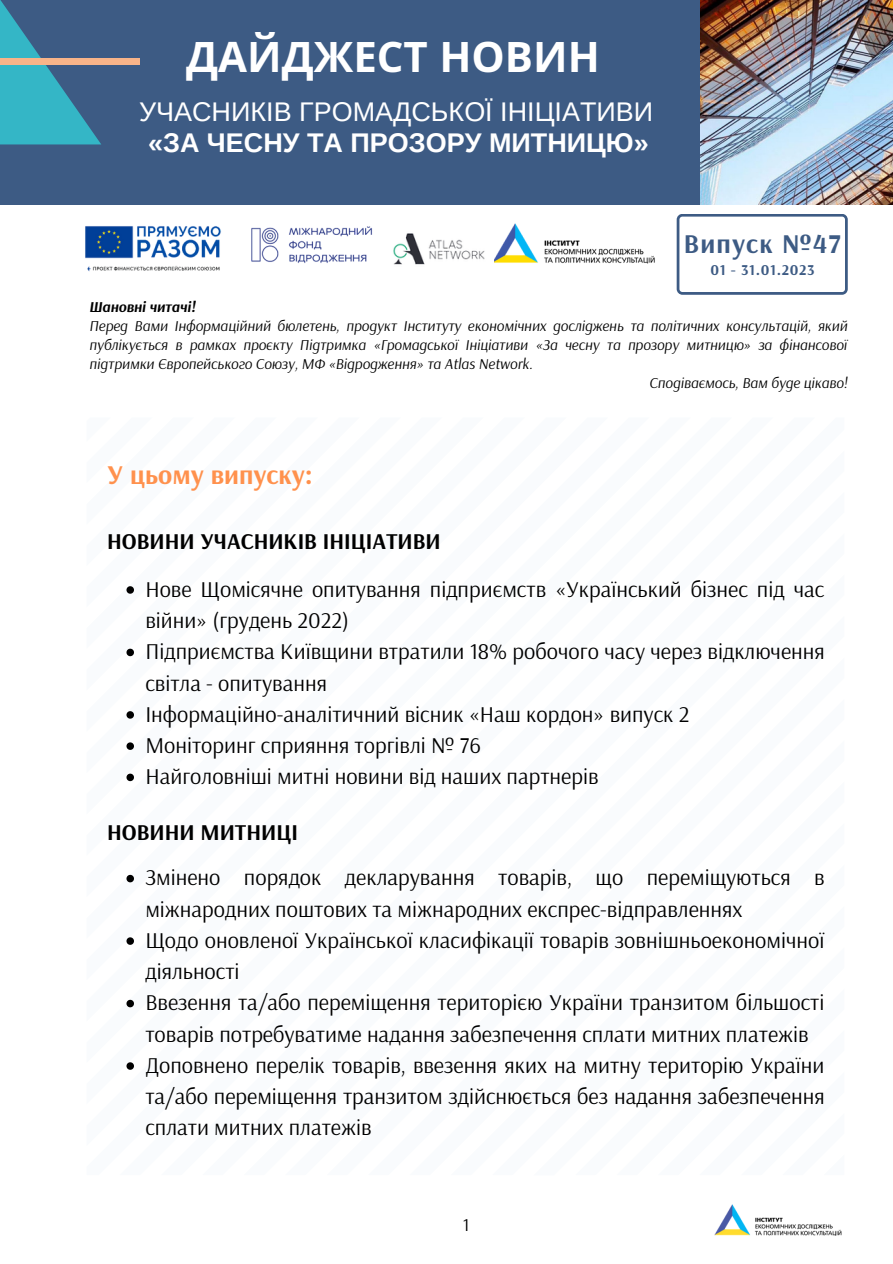
<style>
.page{position:relative;width:893px;height:1264px;background:#fff}
.page>*{position:absolute;margin:0;border:0;box-sizing:border-box;transform-origin:0 0}
.t1{font:700 42px "Noto Sans";color:#fff}
.t2{font:27px "Arimo";color:#fff}
.t3{font:700 27px "Arimo";color:#fff}
.t4{font:700 27px "Arsenal";color:#ff914d}
.t5{font:700 27px "Arsenal";letter-spacing:.045em;color:#3d5b84}
.t6{font:22.5px/31.2px "Arsenal";color:#000}
.t7{font:700 22.5px "Arsenal";color:#000}
.t8{font:18px "Arsenal";color:#000}
.t9{font:italic 15px "Arsenal";color:#000}
.t10{font:italic 700 15px "Arsenal";color:#000}
.t11{font:700 15px "Arsenal";letter-spacing:.045em;color:#3d5b84}
</style>
<div class="page">
<div style="left:0;top:0;width:892px;height:204px;background:#3d5b84"></div>
<svg style="left:0;top:0;width:101px;height:144px;fill:#34afc1"></svg>
<div style="left:0;top:58px;width:140px;height:7px;background:#f8b489"></div>
<img style="left:700px;top:0;width:192px;height:205px">
<img style="left:85px;top:223px;width:570px;height:49px">
<svg style="left:676px;top:214px;width:171px;height:81px"></svg>
<img style="left:714px;top:1204px;width:128px;height:32px">
<img style="left:385px;top:223px;width:109px;height:46px">
<svg style="left:126px;top:586px;width:8px;height:7px"></svg>
<svg style="left:126px;top:648px;width:8px;height:8px"></svg>
<svg style="left:126px;top:711px;width:8px;height:7px"></svg>
<svg style="left:126px;top:742px;width:8px;height:8px"></svg>
<svg style="left:126px;top:773px;width:8px;height:8px"></svg>
<svg style="left:126px;top:874px;width:8px;height:8px"></svg>
<svg style="left:126px;top:937px;width:8px;height:7px"></svg>
<svg style="left:126px;top:999px;width:8px;height:8px"></svg>
<svg style="left:126px;top:1062px;width:8px;height:7px"></svg>
<h1 class="t1" style="left:186px;top:27px;width:415px">ДАЙДЖЕСТ НОВИН</h1>
<p class="t2" style="left:139px;top:96px;width:515px">УЧАСНИКІВ ГРОМАДСЬКОЇ ІНІЦІАТИВИ</p>
<p class="t3" style="left:148px;top:127px;width:502px">«ЗА ЧЕСНУ ТА ПРОЗОРУ МИТНИЦЮ»</p>
<p class="t5" style="left:683px;top:226px;width:158px">Випуск №47</p>
<p class="t11" style="left:710px;top:260px;width:105px">01 - 31.01.2023</p>
<p class="t10" style="left:89px;top:297px;width:108px">Шановні читачі!</p>
<p class="t9" style="left:89px;top:316px;width:759px">Перед Вами Інформаційний бюлетень, продукт Інституту економічних досліджень та політичних консультацій, який</p>
<p class="t9" style="left:89px;top:335px;width:759px">публікується в рамках проєкту Підтримка «Громадської Ініціативи «За чесну та прозору митницю» за фінансової</p>
<p class="t9" style="left:89px;top:354px;width:445px">підтримки Європейського Cоюзу, МФ «Відродження» та Atlas Network.</p>
<p class="t9" style="left:649px;top:373px;width:200px">Сподіваємось, Вам буде цікаво!</p>
<p class="t4" style="left:107px;top:456px;width:207px">У цьому випуску:</p>
<p class="t7" style="left:107px;top:526px;width:335px">НОВИНИ УЧАСНИКІВ ІНІЦІАТИВИ</p>
<p class="t6" style="left:145px;top:573px;width:681px">Нове Щомісячне опитування підприємств «Український бізнес під час війни» (грудень 2022)<br>Підприємства Київщини втратили 18% робочого часу через відключення світла - опитування<br>Інформаційно-аналітичний вісник «Наш кордон» випуск 2<br>Моніторинг сприяння торгівлі № 76<br>Найголовніші митні новини від наших партнерів</p>
<p class="t7" style="left:107px;top:817px;width:192px">НОВИНИ МИТНИЦІ</p>
<p class="t6" style="left:145px;top:861px;width:681px">Змінено порядок декларування товарів, що переміщуються в міжнародних поштових та міжнародних експрес-відправленнях<br>Щодо оновленої Української класифікації товарів зовнішньоекономічної діяльності<br>Ввезення та/або переміщення територією України транзитом більшості товарів потребуватиме надання забезпечення сплати митних платежів Доповнено перелік товарів, ввезення яких на митну територію України та/або переміщення транзитом здійснюється без надання забезпечення сплати митних платежів</p>
<p class="t8" style="left:462px;top:1212px;width:8px">1</p>
</div>
